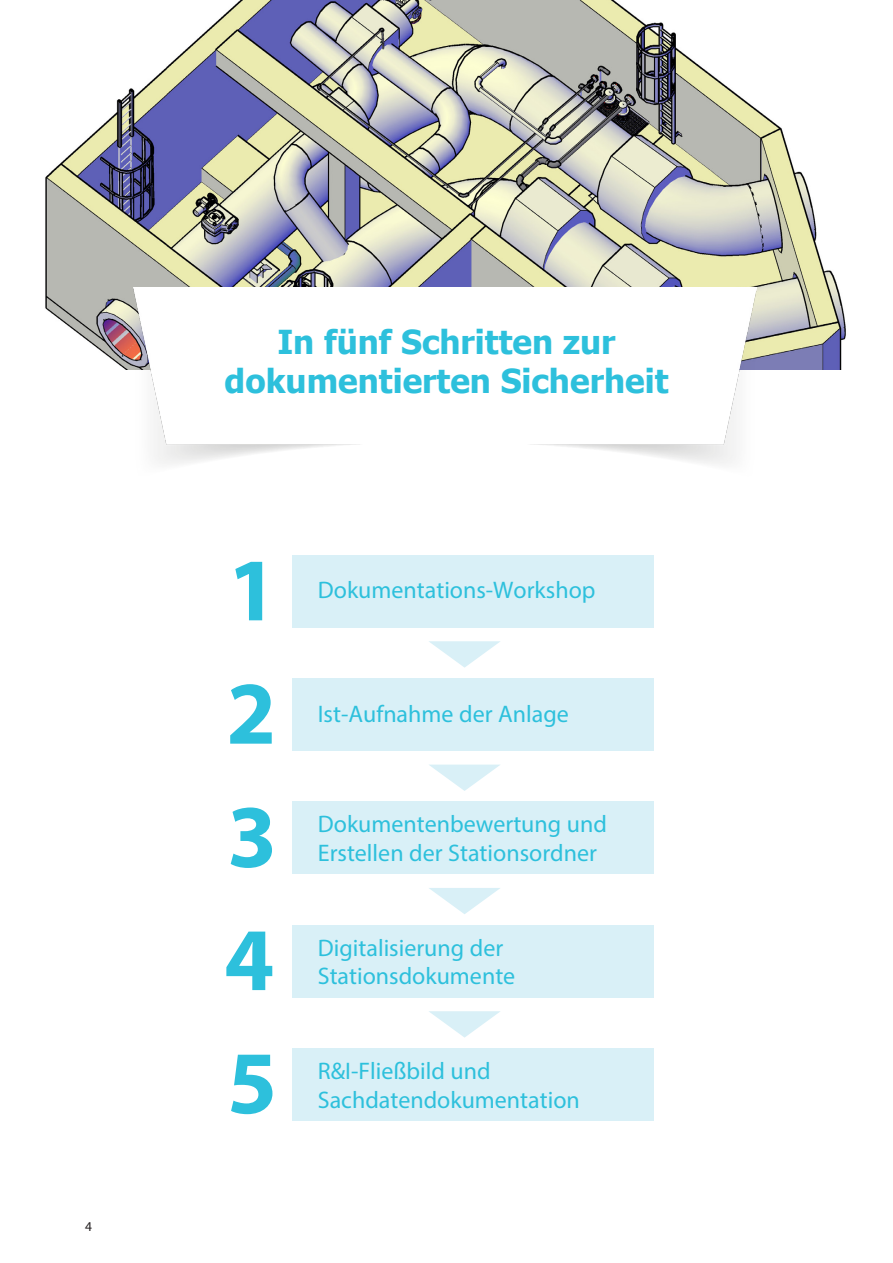
<style>
.page{position:relative;width:893px;height:1263px;background:#fff}
.page>*{position:absolute;margin:0;border:0;box-sizing:border-box;transform-origin:0 0}
.t1{font:700 90px/123.3px "Myriad Pro";color:#2dc0dc;text-align:justify}
.t2{font:700 33px/39.6px "Tahoma";color:#2dc0dc;text-align:center}
.t3{font:24px/28.8px "Myriad Pro";color:#2dc0dc}
.t4{font:13.5px "Myriad Pro";color:#231f20}
</style>
<div class="page">
<img style="left:45px;top:0;width:801px;height:370px">
<img style="left:133px;top:287px;width:624px;height:177px">
<div style="left:292px;top:555px;width:362px;height:72px;background:#d9f0f7"></div>
<div style="left:292px;top:678px;width:362px;height:72px;background:#d9f0f7"></div>
<div style="left:292px;top:801px;width:362px;height:73px;background:#d9f0f7"></div>
<div style="left:292px;top:925px;width:362px;height:72px;background:#d9f0f7"></div>
<div style="left:292px;top:1048px;width:362px;height:72px;background:#d9f0f7"></div>
<svg style="left:429px;top:641px;width:71px;height:27px"></svg>
<svg style="left:429px;top:765px;width:71px;height:26px"></svg>
<svg style="left:429px;top:888px;width:71px;height:26px"></svg>
<svg style="left:429px;top:1011px;width:71px;height:26px"></svg>
<p class="t4" style="left:85px;top:1218px;width:8px">4</p>
<h2 class="t2" style="left:225px;top:323px;width:445px">In fünf Schritten zur dokumentierten Sicherheit</h2>
<h1 class="t1" style="left:224px;top:525px;width:55px">1<br>2<br>3<br>4</h1>
<h1 class="t1" style="left:227px;top:1018px;width:51px">5</h1>
<p class="t3" style="left:318px;top:576px;width:279px">Dokumentations-Workshop</p>
<p class="t3" style="left:318px;top:699px;width:252px">Ist-Aufnahme der Anlage</p>
<p class="t3" style="left:318px;top:809px;width:291px">Dokumentenbewertung und<br>Erstellen der Stationsordner</p>
<p class="t3" style="left:318px;top:933px;width:199px">Digitalisierung der<br>Stationsdokumente</p>
<p class="t3" style="left:318px;top:1056px;width:174px">R&amp;I-Fließbild und</p>
<p class="t3" style="left:318px;top:1085px;width:263px">Sachdatendokumentation</p>
</div>
